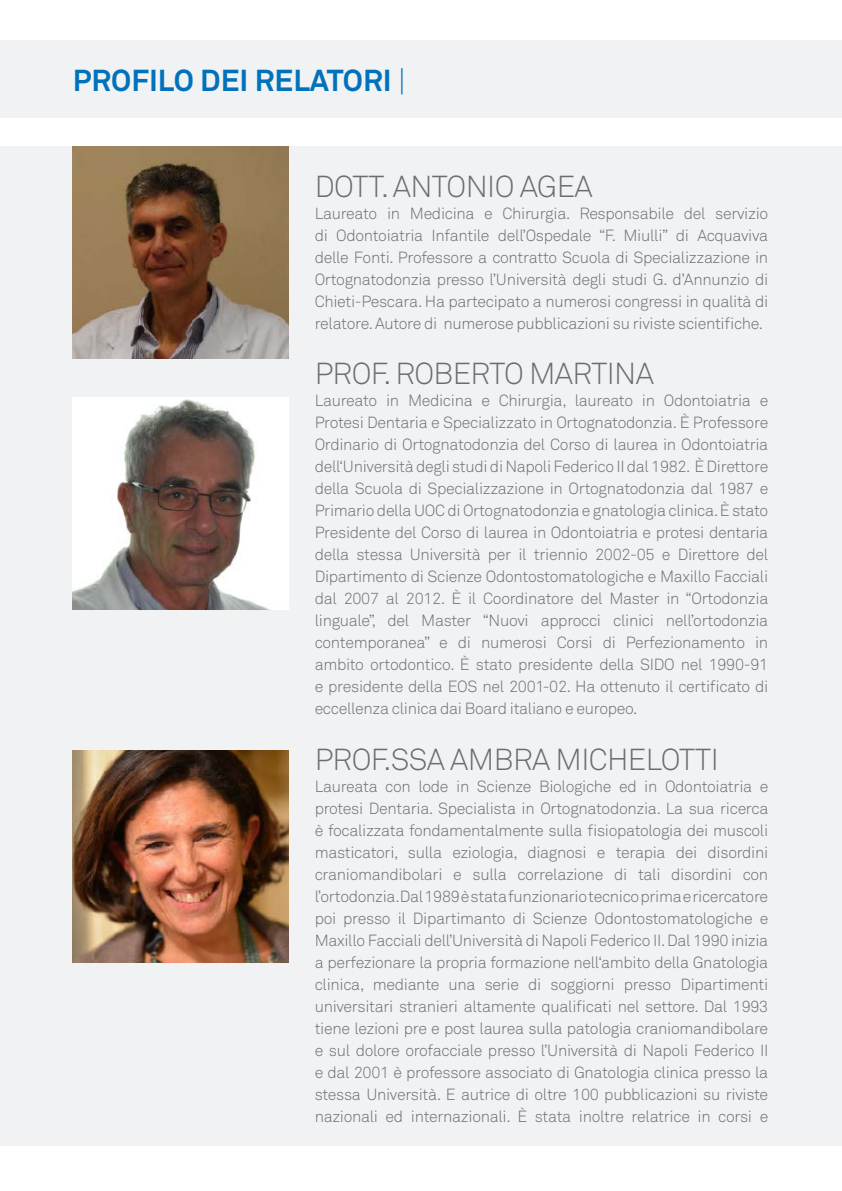
<style>
.page{position:relative;width:842px;height:1191px;background:#fff}
.page>*{position:absolute;margin:0;border:0;box-sizing:border-box;transform-origin:0 0}
.t1{font:300 30px "Akkurat";letter-spacing:-.02em;color:#6c6d70}
.t2{font:700 30px "Akkurat";color:#0072bc}
.t3{font:300 16px/22px "Akkurat";letter-spacing:-.02em;color:#6c6d70;text-align:justify}
.s1{font-weight:300}
</style>
<div class="page">
<div style="left:0;top:40px;width:842px;height:78px;background:#f1f2f3"></div>
<div style="left:0;top:146px;width:842px;height:999px;background:#f1f2f3"></div>
<img style="left:73px;top:146px;width:215px;height:213px">
<img style="left:73px;top:397px;width:215px;height:212px">
<img style="left:73px;top:750px;width:215px;height:212px">
<h1 class="t2" style="left:73px;top:62px;width:335px">PROFILO DEI RELATORI <span class="s1">|</span></h1>
<h1 class="t1" style="left:315px;top:168px;width:280px">DOTT. ANTONIO AGEA</h1>
<p class="t3" style="left:315px;top:202px;width:455px">Laureato in Medicina e Chirurgia. Responsabile del servizio di Odontoiatria Infantile dell’Ospedale “F. Miulli” di Acquaviva delle Fonti. Professore a contratto Scuola di Specializzazione in Ortognatodonzia presso l’Università degli studi G. d’Annunzio di Chieti-Pescara. Ha partecipato a numerosi congressi in qualità di relatore. Autore di numerose pubblicazioni su riviste scientifiche.</p>
<h1 class="t1" style="left:315px;top:356px;width:341px">PROF. ROBERTO MARTINA</h1>
<p class="t3" style="left:315px;top:390px;width:455px">Laureato in Medicina e Chirurgia, laureato in Odontoiatria e Protesi Dentaria e Specializzato in Ortognatodonzia. È Professore Ordinario di Ortognatodonzia del Corso di laurea in Odontoiatria dell‘Università degli studi di Napoli Federico II dal 1982. È Direttore della Scuola di Specializzazione in Ortognatodonzia dal 1987 e Primario della UOC di Ortognatodonzia e gnatologia clinica. È stato Presidente del Corso di laurea in Odontoiatria e protesi dentaria della stessa Università per il triennio 2002-05 e Direttore del Dipartimento di Scienze Odontostomatologiche e Maxillo Facciali dal 2007 al 2012. È il Coordinatore del Master in “Ortodonzia linguale”, del Master “Nuovi approcci clinici nell’ortodonzia contemporanea” e di numerosi Corsi di Perfezionamento in ambito ortodontico. È stato presidente della SIDO nel 1990-91 e presidente della EOS nel 2001-02. Ha ottenuto il certificato di eccellenza clinica dai Board italiano e europeo.</p>
<h1 class="t1" style="left:315px;top:741px;width:406px">PROF.SSA AMBRA MICHELOTTI</h1>
<p class="t3" style="left:315px;top:775px;width:455px">Laureata con lode in Scienze Biologiche ed in Odontoiatria e protesi Dentaria. Specialista in Ortognatodonzia. La sua ricerca è focalizzata fondamentalmente sulla fisiopatologia dei muscoli masticatori, sulla eziologia, diagnosi e terapia dei disordini craniomandibolari e sulla correlazione di tali disordini con l’ortodonzia. Dal 1989 è stata funzionario tecnico prima e ricercatore poi presso il Dipartimanto di Scienze Odontostomatologiche e Maxillo Facciali dell’Università di Napoli Federico II. Dal 1990 inizia a perfezionare la propria formazione nell‘ambito della Gnatologia clinica, mediante una serie di soggiorni presso Dipartimenti universitari stranieri altamente qualificati nel settore. Dal 1993 tiene lezioni pre e post laurea sulla patologia craniomandibolare e sul dolore orofacciale presso l’Università di Napoli Federico II e dal 2001 è professore associato di Gnatologia clinica presso la stessa Università. E autrice di oltre 100 pubblicazioni su riviste nazionali ed internazionali. È stata inoltre relatrice in corsi e</p>
</div>
